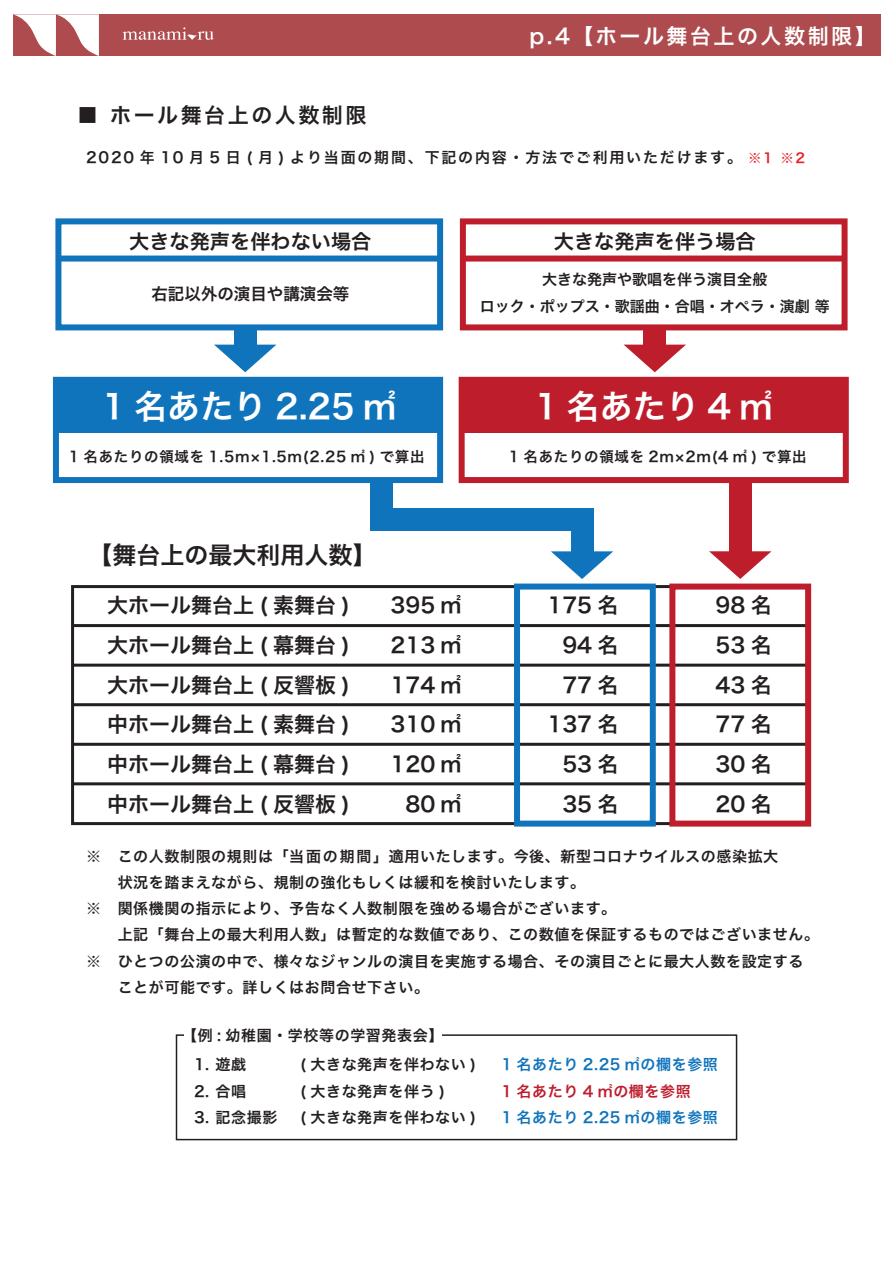
<style>
.page{position:relative;width:893px;height:1263px;background:#fff}
.page>*{position:absolute;margin:0;border:0;box-sizing:border-box;transform-origin:0 0}
.t1{font:33.15px "Hira Kaku Pro W6";color:#fff}
.t2{font:24px "Hira Kaku Pro W6";color:#231f20}
.t3{font:21px/39.8px "Hira Kaku Pro W6";color:#231f20;text-align:justify}
.t4{font:21px "Hira Kaku Pro W6";letter-spacing:.12em;color:#fff}
.t5{font:21px "Hira Kaku Pro W6";letter-spacing:.12em;color:#231f20}
.t6{font:20.25px "Hira Kaku Pro W6";color:#231f20}
.t7{font:16.5px "Hira Kaku Pro W6";color:#231f20}
.t8{font:15px/26.2px "Hira Kaku Pro W6";letter-spacing:.04em;color:#231f20}
.t9{font:15px "Hira Kaku Pro W6";letter-spacing:.12em;color:#231f20}
.t10{font:15px/26.2px "Hira Kaku Pro W6";color:#231f20;text-align:center}
.t11{font:15px "Hira Kaku Pro W6";letter-spacing:.04em;color:#1074bc}
.t12{font:15px "Hira Kaku Pro W6";letter-spacing:.04em;color:#be1d2c}
.t13{font:14.4px "Hira Kaku Pro W6";letter-spacing:.05em;color:#231f20}
.t14{font:13.5px "Hira Kaku Pro W6";color:#ee1d23}
</style>
<div class="page">
<div style="left:53px;top:377px;width:390px;height:106px;border:6px solid #1074bc"></div>
<div style="left:459px;top:377px;width:390px;height:106px;border:6px solid #be1d2c"></div>
<div style="left:56px;top:380px;width:384px;height:52px;background:#1074bc"></div>
<div style="left:462px;top:380px;width:384px;height:52px;background:#be1d2c"></div>
<div style="left:14px;top:14px;width:866px;height:41px;background:#ae4b4e"></div>
<svg style="left:123px;top:27px;width:91px;height:13px"></svg>
<svg style="left:13px;top:14px;width:86px;height:42px"></svg>
<div style="left:55px;top:218px;width:388px;height:112px;border:6px solid #1074bc"></div>
<div style="left:58px;top:256px;width:382px;height:6px;background:#1074bc"></div>
<div style="left:460px;top:218px;width:388px;height:112px;border:6px solid #be1d2c"></div>
<div style="left:463px;top:256px;width:382px;height:6px;background:#be1d2c"></div>
<div style="left:643px;top:327px;width:23px;height:23px;background:#be1d2c"></div>
<svg style="left:624px;top:345px;width:62px;height:27px"></svg>
<div style="left:729px;top:480px;width:23px;height:76px;background:#be1d2c"></div>
<svg style="left:709px;top:551px;width:62px;height:28px"></svg>
<div style="left:234px;top:327px;width:22px;height:23px;background:#1074bc"></div>
<svg style="left:214px;top:345px;width:62px;height:27px"></svg>
<div style="left:571px;top:529px;width:22px;height:27px;background:#1074bc"></div>
<svg style="left:551px;top:551px;width:62px;height:28px"></svg>
<div style="left:71px;top:585px;width:738px;height:240px;border:3px solid #231f20"></div>
<hr style="left:73px;top:624px;width:734px;height:3px;background:#231f20">
<hr style="left:73px;top:664px;width:734px;height:3px;background:#231f20">
<hr style="left:73px;top:703px;width:734px;height:3px;background:#231f20">
<hr style="left:73px;top:782px;width:734px;height:3px;background:#231f20">
<hr style="left:73px;top:743px;width:734px;height:3px;background:#231f20">
<div style="left:514px;top:583px;width:142px;height:243px;border:6px solid #1074bc"></div>
<div style="left:669px;top:583px;width:142px;height:243px;border:6px solid #be1d2c"></div>
<div style="left:370px;top:508px;width:223px;height:23px;background:#1074bc"></div>
<div style="left:370px;top:482px;width:22px;height:49px;background:#1074bc"></div>
<div style="left:176px;top:1034px;width:561px;height:106px;border:2px solid #231f20"></div>
<div style="left:184px;top:1031px;width:257px;height:8px;background:#fff"></div>
<h3 class="t4" style="left:529px;top:17px;width:348px">p.4【ホール舞台上の人数制限】</h3>
<h3 class="t5" style="left:77px;top:96px;width:291px">■ ホール舞台上の人数制限</h3>
<p class="t9" style="left:86px;top:144px;width:657px">2020 年 10 月 5 日 ( 月 ) より当面の期間、下記の内容・方法でご利用いただけます。</p>
<p class="t14" style="left:748px;top:146px;width:59px">※1 ※2</p>
<h3 class="t6" style="left:129px;top:223px;width:244px">大きな発声を伴わない場合</h3>
<p class="t7" style="left:151px;top:279px;width:200px">右記以外の演目や講演会等</p>
<h3 class="t6" style="left:554px;top:223px;width:203px">大きな発声を伴う場合</h3>
<p class="t10" style="left:480px;top:266px;width:351px">大きな発声や歌唱を伴う演目全般<br>ロック・ポップス・歌謡曲・合唱・オペラ・演劇 等</p>
<h1 class="t1" style="left:102px;top:376px;width:296px">1 名あたり 2.25 ㎡</h1>
<h1 class="t1" style="left:535px;top:376px;width:239px">1 名あたり 4 ㎡</h1>
<p class="t13" style="left:69px;top:443px;width:357px">1 名あたりの領域を 1.5m×1.5m(2.25 ㎡ ) で算出</p>
<p class="t13" style="left:509px;top:443px;width:299px">1 名あたりの領域を 2m×2m(4 ㎡ ) で算出</p>
<h2 class="t2" style="left:88px;top:533px;width:290px">【舞台上の最大利用人数】</h2>
<h3 class="t3" style="left:107px;top:584px;width:244px">大ホール舞台上 ( 素舞台 )大ホール舞台上 ( 幕舞台 )大ホール舞台上 ( 反響板 )中ホール舞台上 ( 素舞台 )中ホール舞台上 ( 幕舞台 )中ホール舞台上 ( 反響板 )</h3>
<h3 class="t3" style="left:390px;top:584px;width:73px;text-align:right">395 ㎡<br>213 ㎡<br>174 ㎡<br>310 ㎡<br>120 ㎡<br>80 ㎡</h3>
<h3 class="t3" style="left:547px;top:584px;width:73px;text-align:right">175 名<br>94 名<br>77 名<br>137 名<br>53 名<br>35 名</h3>
<h3 class="t3" style="left:715px;top:584px;width:58px">98 名53 名43 名77 名30 名20 名</h3>
<p class="t8" style="left:86px;top:842px;width:17px">※</p>
<p class="t8" style="left:86px;top:895px;width:17px">※</p>
<p class="t8" style="left:86px;top:947px;width:17px">※</p>
<p class="t8" style="left:118px;top:842px;width:703px">この人数制限の規則は「当面の期間」適用いたします。今後、新型コロナウイルスの感染拡大<br>状況を踏まえながら、規制の強化もしくは緩和を検討いたします。<br>関係機関の指示により、予告なく人数制限を強める場合がございます。<br>上記「舞台上の最大利用人数」は暫定的な数値であり、この数値を保証するものではございません。ひとつの公演の中で、様々なジャンルの演目を実施する場合、その演目ごとに最大人数を設定することが可能です。詳しくはお問合せ下さい。</p>
<p class="t8" style="left:182px;top:1021px;width:263px">【例 : 幼稚園・学校等の学習発表会】</p>
<p class="t8" style="left:194px;top:1051px;width:54px">1. 遊戯</p>
<p class="t8" style="left:194px;top:1077px;width:54px">2. 合唱</p>
<p class="t8" style="left:194px;top:1103px;width:85px">3. 記念撮影</p>
<p class="t8" style="left:300px;top:1051px;width:178px">( 大きな発声を伴わない ) ( 大きな発声を伴う )<br>( 大きな発声を伴わない )</p>
<p class="t11" style="left:502px;top:1051px;width:218px">1 名あたり 2.25 ㎡の欄を参照</p>
<p class="t12" style="left:502px;top:1077px;width:191px">1 名あたり 4 ㎡の欄を参照</p>
<p class="t11" style="left:502px;top:1103px;width:218px">1 名あたり 2.25 ㎡の欄を参照</p>
</div>
